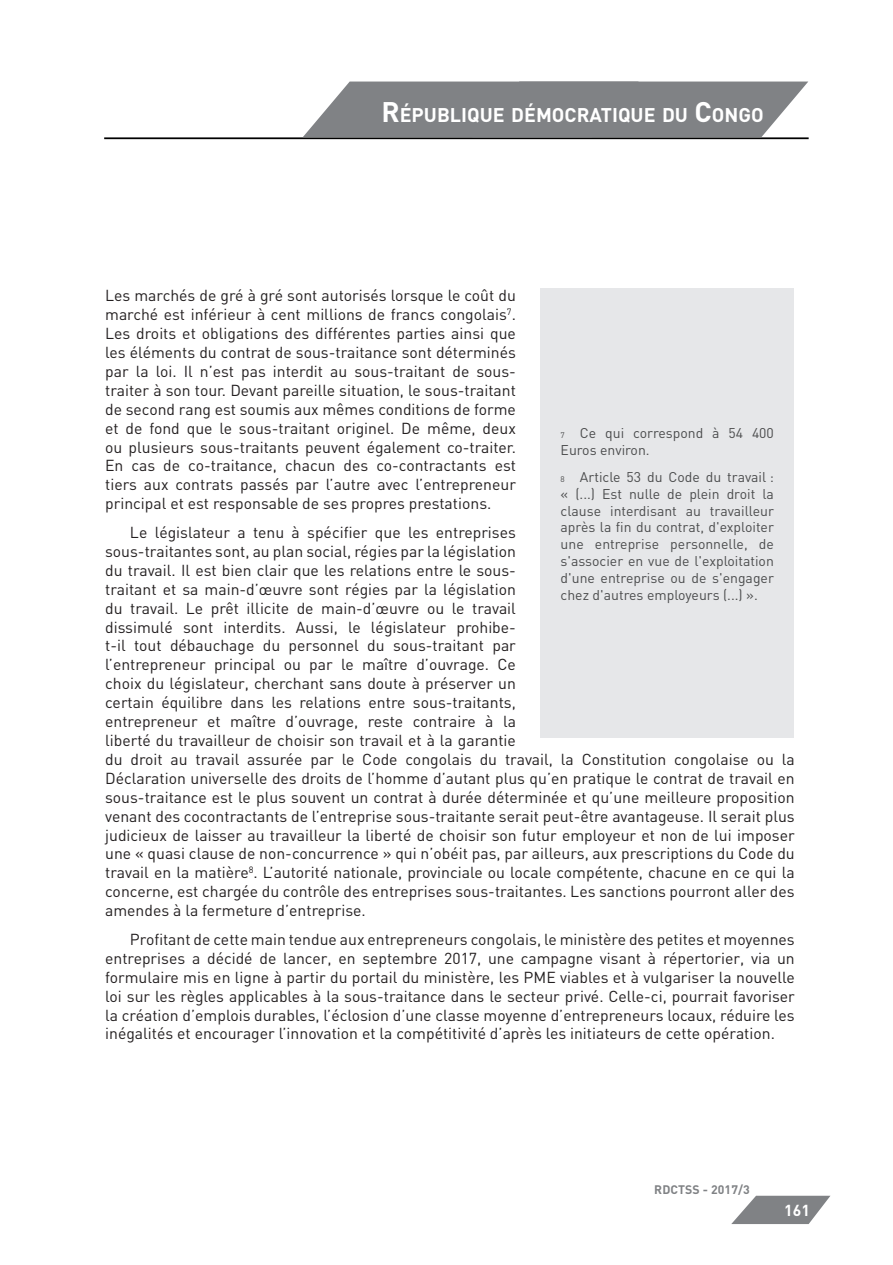
<style>
.page{position:relative;width:893px;height:1265px;background:#fff}
.page>*{position:absolute;margin:0;border:0;box-sizing:border-box;transform-origin:0 0}
.t1{font:700 19.6px "DIN";color:#fff}
.t2{font:15.75px/18.9px "DIN";color:#231f20;text-align:justify}
.t3{font:700 15.75px "DIN";color:#fff}
.t4{font:14px/16.8px "DIN";color:#4b4c4d}
.t5{font:700 12.25px "DIN";letter-spacing:.01em;color:#808285}
.s1{font-size:28px}
.s2{font-size:8.05px}
</style>
<div class="page">
<hr style="left:104px;top:137px;width:705px;height:2px;background:#000">
<div style="left:541px;top:289px;width:253px;height:449px;background:#e6e7e9"></div>
<svg style="left:303px;top:82px;width:505px;height:55px;background:#8b8d90"></svg>
<svg style="left:731px;top:1196px;width:99px;height:28px"></svg>
<p class="t1" style="left:381px;top:102px;width:384px"><span class="s1">R</span>ÉPUBLIQUE DÉMOCRATIQUE DU <span class="s1">C</span>ONGO</p>
<p class="t2" style="left:105px;top:286px;width:412px">Les marchés de gré à gré sont autorisés lorsque le coût du marché est inférieur à cent millions de francs congolais<sup>7</sup>.<br>Les droits et obligations des différentes parties ainsi que les éléments du contrat de sous-traitance sont déterminés par la loi. Il n’est pas interdit au sous-traitant de sous&shy;traiter à son tour. Devant pareille situation, le sous-traitant de second rang est soumis aux mêmes conditions de forme et de fond que le sous-traitant originel. De même, deux ou plusieurs sous-traitants peuvent également co-traiter.<br>En cas de co-traitance, chacun des co-contractants est tiers aux contrats passés par l’autre avec l’entrepreneur principal et est responsable de ses propres prestations.</p>
<p class="t2" style="left:105px;top:523px;width:691px;text-align:left;text-indent:25px">Le législateur a tenu à spécifier que les entreprises<br>sous-traitantes sont, au plan social, régies par la législation<br>du travail. Il est bien clair que les relations entre le sous-<br>traitant et sa main-d’œuvre sont régies par la législation<br>du travail. Le prêt illicite de main-d’œuvre ou le travail<br>dissimulé sont interdits. Aussi, le législateur prohibe-<br>t-il tout débauchage du personnel du sous-traitant par<br>l’entrepreneur principal ou par le maître d’ouvrage. Ce<br>choix du législateur, cherchant sans doute à préserver un<br>certain équilibre dans les relations entre sous-traitants,<br>entrepreneur et maître d’ouvrage, reste contraire à la<br>liberté du travailleur de choisir son travail et à la garantie<br>du droit au travail assurée par le Code congolais du travail, la Constitution congolaise ou la Déclaration universelle des droits de l’homme d’autant plus qu’en pratique le contrat de travail en sous-traitance est le plus souvent un contrat à durée déterminée et qu’une meilleure proposition venant des cocontractants de l’entreprise sous-traitante serait peut-être avantageuse. Il serait plus judicieux de laisser au travailleur la liberté de choisir son futur employeur et non de lui imposer une « quasi clause de non-concurrence » qui n’obéit pas, par ailleurs, aux prescriptions du Code du travail en la matière<sup>8</sup>. L’autorité nationale, provinciale ou locale compétente, chacune en ce qui la concerne, est chargée du contrôle des entreprises sous-traitantes. Les sanctions pourront aller des amendes à la fermeture d’entreprise.</p>
<p class="t2" style="left:105px;top:929px;width:691px;text-indent:25px">Profitant de cette main tendue aux entrepreneurs congolais, le ministère des petites et moyennes entreprises a décidé de lancer, en septembre 2017, une campagne visant à répertorier, via un formulaire mis en ligne à partir du portail du ministère, les PME viables et à vulgariser la nouvelle loi sur les règles applicables à la sous-traitance dans le secteur privé. Celle-ci, pourrait favoriser la création d’emplois durables, l’éclosion d’une classe moyenne d’entrepreneurs locaux, réduire les inégalités et encourager l’innovation et la compétitivité d’après les initiateurs de cette opération.</p>
<p class="t4" style="left:561px;top:425px;width:215px"><span class="s2">7</span> Ce qui correspond à 54 400<br>Euros environ.</p>
<p class="t4" style="left:561px;top:468px;width:215px;text-align:justify"><span class="s2">8</span> Article 53 du Code du travail : « (...) Est nulle de plein droit la clause interdisant au travailleur après la fin du contrat, d'exploiter une entreprise personnelle, de s'associer en vue de l'exploitation d'une entreprise ou de s'engager chez d'autres employeurs (...) ».</p>
<p class="t5" style="left:654px;top:1181px;width:97px">RDCTSS - 2017/3</p>
<p class="t3" style="left:784px;top:1200px;width:27px">161</p>
</div>
